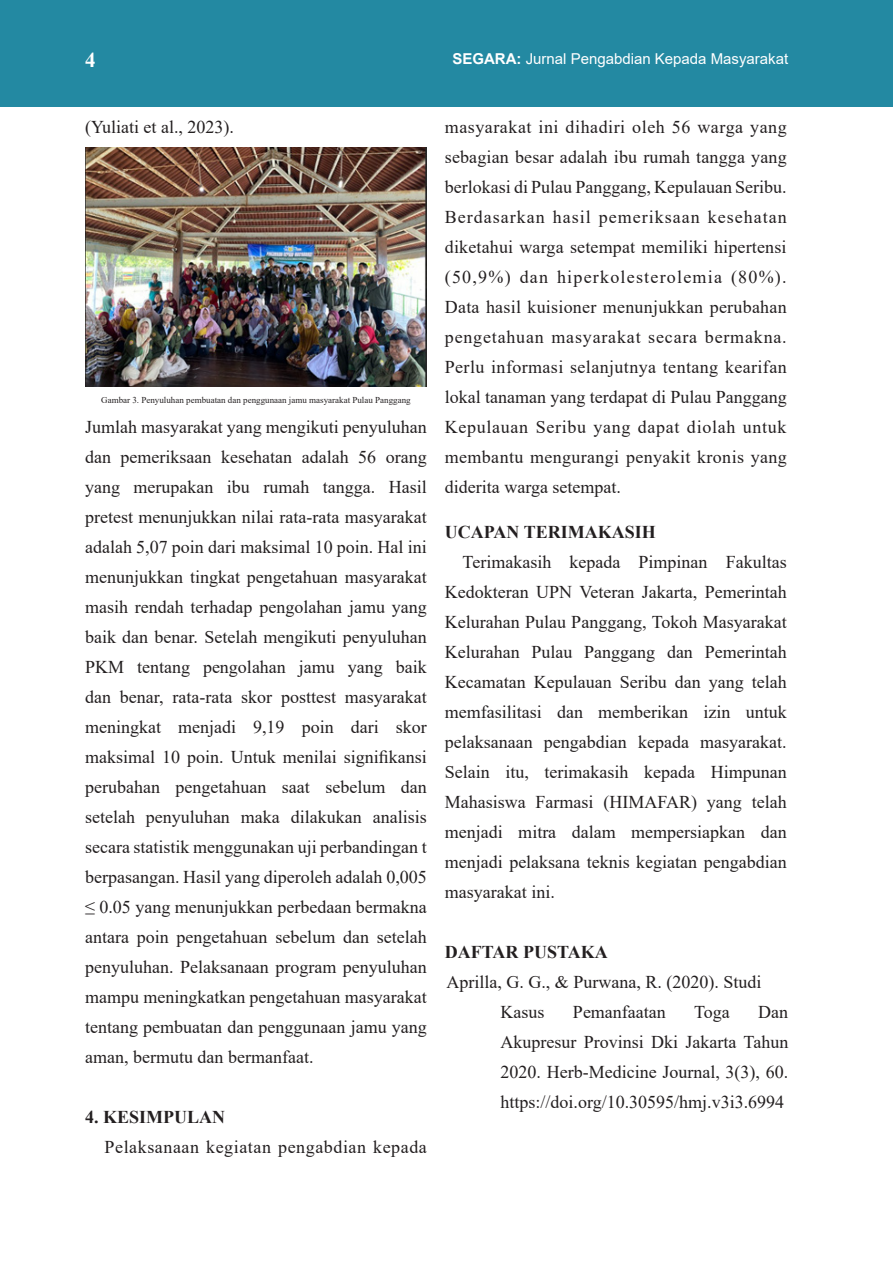
<style>
.page{position:relative;width:893px;height:1263px;background:#fff}
.page>*{position:absolute;margin:0;border:0;box-sizing:border-box;transform-origin:0 0}
.t1{font:700 21px "Times New Roman";color:#fff}
.t2{font:18px/30px "Times New Roman";color:#231f20;text-align:justify}
.t3{font:700 18px "Times New Roman";color:#231f20}
.t4{font:18px "Times New Roman";letter-spacing:.03em;color:#231f20}
.t5{font:15px "Arial";color:#fff}
.t6{font:9px "Times New Roman";color:#231f20}
.s1{font-weight:700}
</style>
<div class="page">
<img style="left:85px;top:148px;width:342px;height:238px">
<div style="left:0;top:0;width:893px;height:106px;background:#2389a2"></div>
<p class="t1" style="left:85px;top:45px;width:12px">4</p>
<p class="t5" style="left:452px;top:48px;width:337px"><span class="s1">SEGARA:</span> Jurnal Pengabdian Kepada Masyarakat</p>
<p class="t2" style="left:85px;top:111px;width:150px">(Yuliati et al., 2023).</p>
<p class="t6" style="left:101px;top:393px;width:311px">Gambar 3. Penyuluhan pembuatan dan penggunaan jamu masyarakat Pulau Panggang</p>
<p class="t2" style="left:85px;top:411px;width:343px">Jumlah masyarakat yang mengikuti penyuluhan dan pemeriksaan kesehatan adalah 56 orang yang merupakan ibu rumah tangga. Hasil pretest menunjukkan nilai rata-rata masyarakat adalah 5,07 poin dari maksimal 10 poin. Hal ini menunjukkan tingkat pengetahuan masyarakat masih rendah terhadap pengolahan jamu yang baik dan benar. Setelah mengikuti penyuluhan PKM tentang pengolahan jamu yang baik dan benar, rata-rata skor posttest masyarakat meningkat menjadi 9,19 poin dari skor maksimal 10 poin. Untuk menilai signifikansi perubahan pengetahuan saat sebelum dan setelah penyuluhan maka dilakukan analisis secara statistik menggunakan uji perbandingan t berpasangan. Hasil yang diperoleh adalah 0,005 ≤ 0.05 yang menunjukkan perbedaan bermakna antara poin pengetahuan sebelum dan setelah penyuluhan. Pelaksanaan program penyuluhan mampu meningkatkan pengetahuan masyarakat tentang pembuatan dan penggunaan jamu yang aman, bermutu dan bermanfaat.</p>
<p class="t3" style="left:85px;top:1104px;width:142px">4. KESIMPULAN</p>
<p class="t4" style="left:105px;top:1134px;width:324px">Pelaksanaan kegiatan pengabdian kepada</p>
<p class="t2" style="left:445px;top:111px;width:343px">masyarakat ini dihadiri oleh 56 warga yang sebagian besar adalah ibu rumah tangga yang berlokasi di Pulau Panggang, Kepulauan Seribu.<br>Berdasarkan hasil pemeriksaan kesehatan diketahui warga setempat memiliki hipertensi (50,9%) dan hiperkolesterolemia (80%).<br>Data hasil kuisioner menunjukkan perubahan pengetahuan masyarakat secara bermakna.<br>Perlu informasi selanjutnya tentang kearifan lokal tanaman yang terdapat di Pulau Panggang Kepulauan Seribu yang dapat diolah untuk membantu mengurangi penyakit kronis yang diderita warga setempat.</p>
<p class="t3" style="left:445px;top:519px;width:212px">UCAPAN TERIMAKASIH</p>
<p class="t2" style="left:445px;top:546px;width:343px;text-indent:18px">Terimakasih kepada Pimpinan Fakultas Kedokteran UPN Veteran Jakarta, Pemerintah Kelurahan Pulau Panggang, Tokoh Masyarakat Kelurahan Pulau Panggang dan Pemerintah Kecamatan Kepulauan Seribu dan yang telah memfasilitasi dan memberikan izin untuk pelaksanaan pengabdian kepada masyarakat.<br>Selain itu, terimakasih kepada Himpunan Mahasiswa Farmasi (HIMAFAR) yang telah menjadi mitra dalam mempersiapkan dan menjadi pelaksana teknis kegiatan pengabdian masyarakat ini.</p>
<p class="t3" style="left:445px;top:939px;width:164px">DAFTAR PUSTAKA</p>
<p class="t2" style="left:500px;top:966px;width:262px;text-indent:-54px">Aprilla, G. G., &amp; Purwana, R. (2020). Studi<br>Kasus</p>
<p class="t2" style="left:573px;top:996px;width:94px">Pemanfaatan</p>
<p class="t2" style="left:694px;top:996px;width:37px">Toga</p>
<p class="t2" style="left:500px;top:996px;width:289px;text-indent:258px">Dan Akupresur Provinsi Dki Jakarta Tahun 2020. Herb-Medicine Journal, 3(3), 60. https://doi.org/10.30595/hmj.v3i3.6994</p>
</div>
